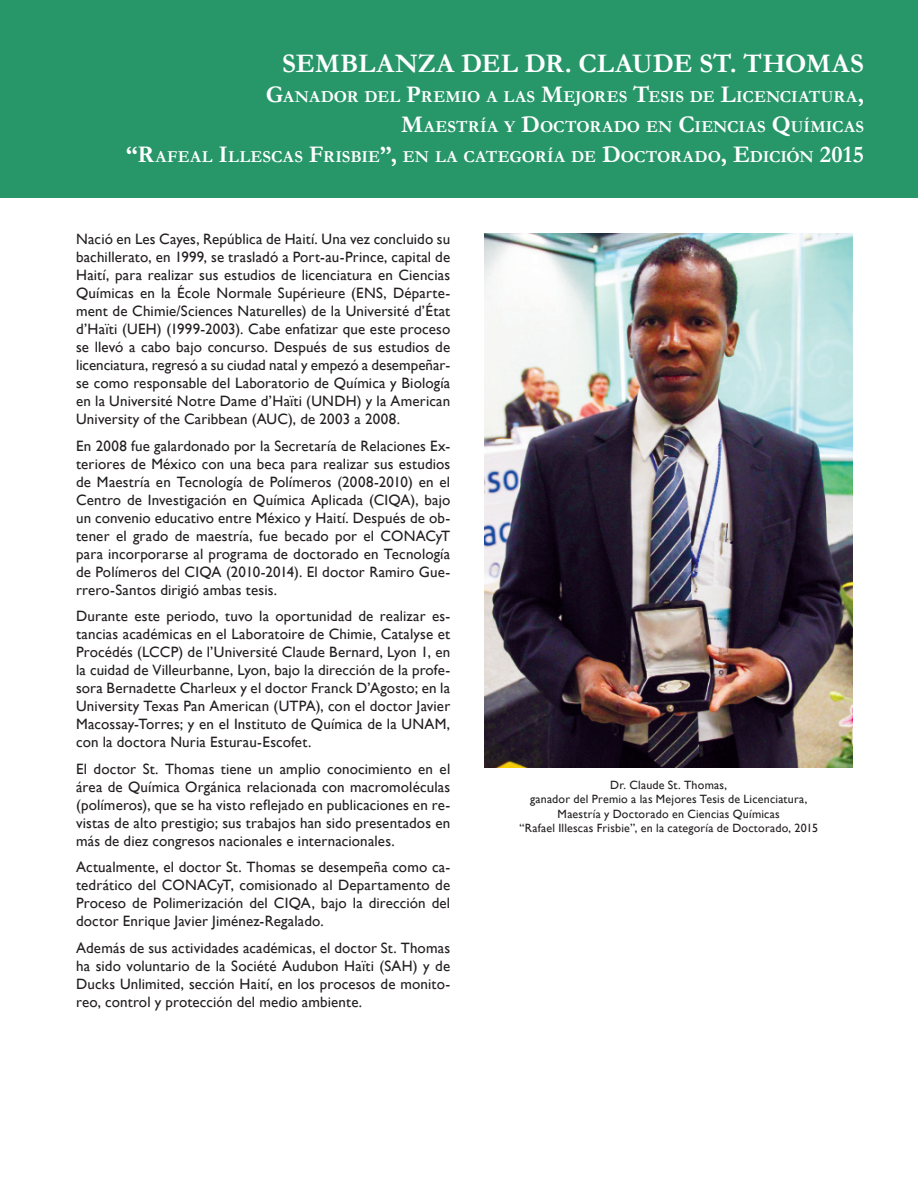
<style>
.page{position:relative;width:918px;height:1188px;background:#fff}
.page>*{position:absolute;margin:0;border:0;box-sizing:border-box;transform-origin:0 0}
.t1{font:700 27px "Garamond";letter-spacing:.005em;color:#fff}
.t2{font:700 16.8px "Garamond";letter-spacing:.005em;color:#fff}
.t3{font:15px/18px "Gill Sans";letter-spacing:.01em;color:#231f20;text-align:justify}
.t4{font:12px/14.4px "Gill Sans";letter-spacing:.02em;color:#231f20;text-align:center}
.s1{font-size:24px}
</style>
<div class="page">
<div style="left:0;top:0;width:918px;height:198px;background:#27976a"></div>
<img style="left:485px;top:234px;width:368px;height:533px">
<p class="t1" style="left:282px;top:45px;width:583px">SEMBLANZA DEL DR. CLAUDE ST. THOMAS</p>
<p class="t2" style="left:266px;top:85px;width:600px"><span class="s1">G</span>ANADOR DEL <span class="s1">P</span>REMIO A LAS <span class="s1">M</span>EJORES <span class="s1">T</span>ESIS DE <span class="s1">L</span>ICENCIATURA<span class="s1">,</span></p>
<p class="t2" style="left:401px;top:115px;width:464px"><span class="s1">M</span>AESTRÍA Y <span class="s1">D</span>OCTORADO EN <span class="s1">C</span>IENCIAS <span class="s1">Q</span>UÍMICAS</p>
<p class="t2" style="left:126px;top:145px;width:740px"><span class="s1">“R</span>AFEAL <span class="s1">I</span>LLESCAS <span class="s1">F</span>RISBIE<span class="s1">”,</span> EN LA CATEGORÍA DE <span class="s1">D</span>OCTORADO<span class="s1">, E</span>DICIÓN <span class="s1">2015</span></p>
<p class="t3" style="left:76px;top:230px;width:376px">Nació en Les Cayes, República de Haití. Una vez concluido su bachillerato, en 1999, se trasladó a Port-au-Prince, capital de Haití, para realizar sus estudios de licenciatura en Ciencias Químicas en la École Normale Supérieure (ENS, Départe&shy;ment de Chimie/Sciences Naturelles) de la Université d’État d’Haïti (UEH) (1999-2003). Cabe enfatizar que este proceso se llevó a cabo bajo concurso. Después de sus estudios de licenciatura, regresó a su ciudad natal y empezó a desempeñar&shy;se como responsable del Laboratorio de Química y Biología en la Université Notre Dame d’Haïti (UNDH) y la American University of the Caribbean (AUC), de 2003 a 2008.</p>
<p class="t3" style="left:76px;top:437px;width:376px">En 2008 fue galardonado por la Secretaría de Relaciones Ex&shy;teriores de México con una beca para realizar sus estudios de Maestría en Tecnología de Polímeros (2008-2010) en el Centro de Investigación en Química Aplicada (CIQA), bajo un convenio educativo entre México y Haití. Después de ob&shy;tener el grado de maestría, fue becado por el CONACyT para incorporarse al programa de doctorado en Tecnología de Polímeros del CIQA (2010-2014). El doctor Ramiro Gue&shy;rrero-Santos dirigió ambas tesis.</p>
<p class="t3" style="left:76px;top:607px;width:376px">Durante este periodo, tuvo la oportunidad de realizar es&shy;tancias académicas en el Laboratoire de Chimie, Catalyse et Procédés (LCCP) de l’Université Claude Bernard, Lyon 1, en la cuidad de Villeurbanne, Lyon, bajo la dirección de la profe&shy;sora Bernadette Charleux y el doctor Franck D’Agosto; en la University Texas Pan American (UTPA), con el doctor Javier Macossay-Torres; y en el Instituto de Química de la UNAM, con la doctora Nuria Esturau-Escofet.</p>
<p class="t3" style="left:76px;top:760px;width:376px">El doctor St. Thomas tiene un amplio conocimiento en el área de Química Orgánica relacionada con macromoléculas (polímeros), que se ha visto reflejado en publicaciones en re&shy;vistas de alto prestigio; sus trabajos han sido presentados en más de diez congresos nacionales e internacionales.</p>
<p class="t3" style="left:76px;top:858px;width:376px">Actualmente, el doctor St. Thomas se desempeña como ca&shy;tedrático del CONACyT, comisionado al Departamento de Proceso de Polimerización del CIQA, bajo la dirección del doctor Enrique Javier Jiménez-Regalado.</p>
<p class="t3" style="left:76px;top:939px;width:376px">Además de sus actividades académicas, el doctor St. Thomas ha sido voluntario de la Société Audubon Haïti (SAH) y de Ducks Unlimited, sección Haití, en los procesos de monito&shy;reo, control y protección del medio ambiente.</p>
<p class="t4" style="left:610px;top:778px;width:119px">Dr. Claude St. Thomas,</p>
<p class="t4" style="left:530px;top:792px;width:279px">ganador del Premio a las Mejores Tesis de Licenciatura,<br>Maestría y Doctorado en Ciencias Químicas</p>
<p class="t4" style="left:519px;top:821px;width:300px">“Rafael Illescas Frisbie”, en la categoría de Doctorado, 2015</p>
</div>
